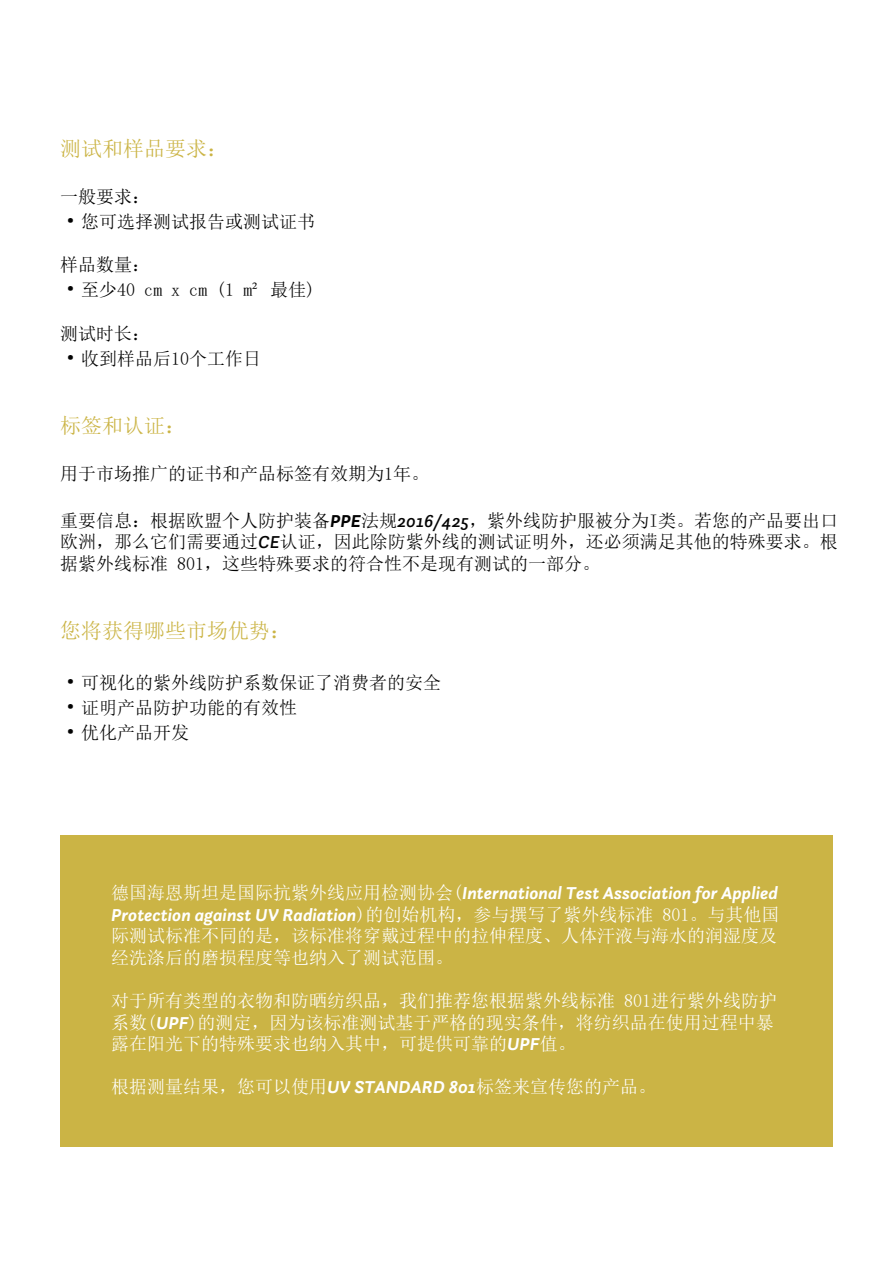
<style>
.page{position:relative;width:893px;height:1263px;background:#fff}
.page>*{position:absolute;margin:0;border:0;box-sizing:border-box;transform-origin:0 0}
.t1{font:21px "Sim Sun";color:#cbb445}
.t2{font:18px/25.2px "Sim Sun";color:#030303}
.t3{font:18px/21.6px "Sim Sun";color:#fff}
.t4{font:italic 700 18px/21.6px "Questa Sans";color:#fff}
.s1{font-size:21px}
.s2{font-family:"Questa Sans";font-weight:700;font-style:italic}
.s3{font-family:"Questa Sans";font-weight:500;font-style:italic}
.s4{font-family:"Sim Sun";font-weight:400;font-style:normal}
</style>
<div class="page">
<div style="left:60px;top:835px;width:773px;height:311px;background:#cbb445"></div>
<p class="t1" style="left:60px;top:138px;width:169px">测试和样品要求：</p>
<p class="t2" style="left:60px;top:184px;width:256px">一般要求：<br><span class="s1">·</span>您可选择测试报告或测试证书</p>
<p class="t2" style="left:60px;top:252px;width:257px">样品数量：<br><span class="s1">·</span>至少40 cm x cm (1 m² 最佳)</p>
<p class="t2" style="left:60px;top:320px;width:203px">测试时长：<br><span class="s1">·</span>收到样品后10个工作日</p>
<p class="t1" style="left:60px;top:415px;width:127px">标签和认证：</p>
<p class="t2" style="left:60px;top:461px;width:370px">用于市场推广的证书和产品标签有效期为1年。</p>
<p class="t2" style="left:60px;top:509px;width:779px;line-height:21.6px;text-align:justify">重要信息：根据欧盟个人防护装备<span class="s2">PPE</span>法规<span class="s3">2016/425</span>，紫外线防护服被分为I类。若您的产品要出口欧洲，那么它们需要通过<span class="s3">CE</span>认证，因此除防紫外线的测试证明外，还必须满足其他的特殊要求。根据紫外线标准 801，这些特殊要求的符合性不是现有测试的一部分。</p>
<p class="t1" style="left:60px;top:620px;width:232px">您将获得哪些市场优势：</p>
<p class="t2" style="left:60px;top:670px;width:382px"><span class="s1">·</span>可视化的紫外线防护系数保证了消费者的安全<span class="s1">·</span>证明产品防护功能的有效性<br><span class="s1">·</span>优化产品开发</p>
<p class="t4" style="left:111px;top:882px;width:670px"><span class="s4">德国海恩斯坦是国际抗紫外线应用检测协会(</span>International Test Association for Applied<br>Protection against UV Radiation<span class="s4">)的创始机构，参与撰写了紫外线标准 801。与其他国</span></p>
<p class="t3" style="left:111px;top:925px;width:668px">际测试标准不同的是，该标准将穿戴过程中的拉伸程度、人体汗液与海水的润湿度及经洗涤后的磨损程度等也纳入了测试范围。</p>
<p class="t3" style="left:111px;top:990px;width:668px">对于所有类型的衣物和防晒纺织品，我们推荐您根据紫外线标准 801进行紫外线防护系数(<span class="s2">UPF</span>)的测定，因为该标准测试基于严格的现实条件，将纺织品在使用过程中暴露在阳光下的特殊要求也纳入其中，可提供可靠的<span class="s2">UPF</span>值。</p>
<p class="t3" style="left:111px;top:1076px;width:546px">根据测量结果，您可以使用<span class="s2">UV STANDARD 801</span>标签来宣传您的产品。</p>
</div>
